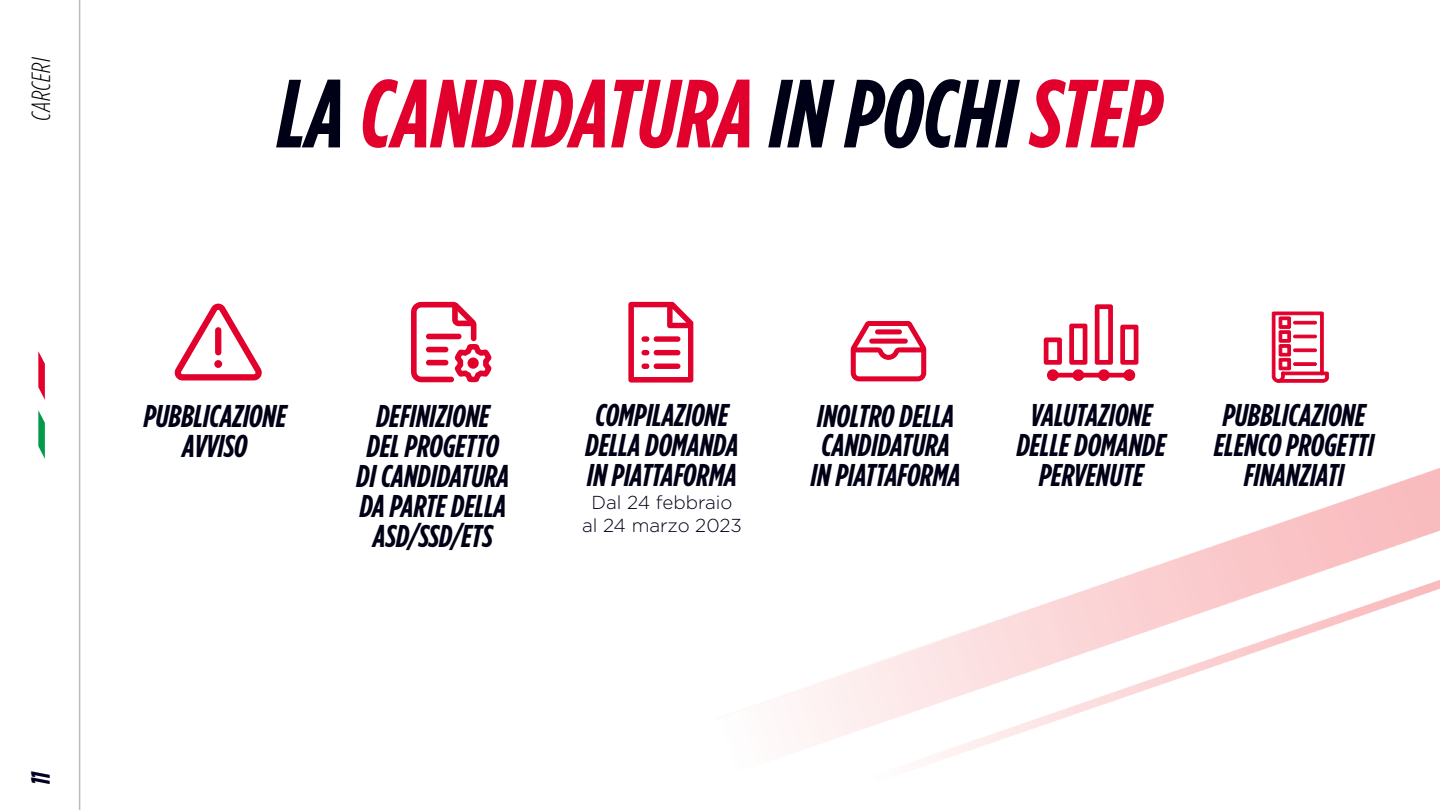
<style>
.page{position:relative;width:1440px;height:810px;background:#fff}
.page>*{position:absolute;margin:0;border:0;box-sizing:border-box;transform-origin:0 0}
.t1{font:italic 700 96.6px "Gotham Cond";color:#e1012c}
.t2{font:italic 700 31.5px/30px "Gotham Cond";color:#000016;text-align:center}
.t3{font:italic 300 26.25px "Gotham Cond";color:#000}
.t4{font:italic 700 26.25px "Gotham Cond";color:#00001f}
.t5{font:300 18.75px/22.5px "Gotham";color:#000016;text-align:center}
.s1{color:#000016}
</style>
<div class="page">
<img style="left:725px;top:468px;width:715px;height:293px">
<hr style="left:79px;top:0;width:1px;height:810px;background:#1d1d1b">
<svg style="left:38px;top:351px;width:7px;height:49px"></svg>
<svg style="left:38px;top:410px;width:7px;height:49px"></svg>
<svg style="left:174px;top:304px;width:88px;height:76px"></svg>
<div style="left:215px;top:327px;width:6px;height:28px;background:#e1012c;border-radius:3px"></div>
<div style="left:214px;top:360px;width:8px;height:8px;background:#e1012c;border-radius:50%"></div>
<svg style="left:411px;top:302px;width:81px;height:80px"></svg>
<svg style="left:628px;top:302px;width:65px;height:81px"></svg>
<div style="left:654px;top:336px;width:26px;height:6px;background:#e1012c;border-radius:3px"></div>
<div style="left:654px;top:350px;width:26px;height:5px;background:#e1012c;border-radius:3px"></div>
<div style="left:654px;top:364px;width:26px;height:5px;background:#e1012c;border-radius:3px"></div>
<div style="left:641px;top:336px;width:8px;height:6px;background:#e1012c;border-radius:3px"></div>
<div style="left:641px;top:350px;width:8px;height:5px;background:#e1012c;border-radius:3px"></div>
<div style="left:641px;top:364px;width:8px;height:5px;background:#e1012c;border-radius:3px"></div>
<svg style="left:851px;top:321px;width:75px;height:60px"></svg>
<svg style="left:1272px;top:311px;width:57px;height:72px"></svg>
<div style="left:1293px;top:362px;width:24px;height:4px;border:1px solid #e1012c"></div>
<svg style="left:1043px;top:304px;width:96px;height:77px"></svg>
<p class="t3" style="left:26px;top:121px;width:65px;rotate:-90deg">CARCERI</p>
<h1 class="t1" style="left:278px;top:57px;width:885px"><span class="s1">LA</span> CANDIDATURA <span class="s1">IN POCHI</span> STEP</h1>
<p class="t4" style="left:25px;top:785px;width:16px;rotate:-90deg">11</p>
<p class="t2" style="left:586px;top:400px;width:155px">COMPILAZIONE<br>DELLA DOMANDA<br>IN PIATTAFORMA</p>
<p class="t5" style="left:582px;top:491px;width:161px">Dal 24 febbraio al 24 marzo 2023</p>
<p class="t2" style="left:144px;top:400px;width:144px">PUBBLICAZIONE<br>AVVISO</p>
<p class="t2" style="left:357px;top:400px;width:154px">DEFINIZIONE<br>DEL PROGETTO<br>DI CANDIDATURA<br>DA PARTE DELLA<br>ASD/SSD/ETS</p>
<p class="t2" style="left:811px;top:400px;width:151px">INOLTRO DELLA<br>CANDIDATURA<br>IN PIATTAFORMA</p>
<p class="t2" style="left:1017px;top:400px;width:151px">VALUTAZIONE<br>DELLE DOMANDE<br>PERVENUTE</p>
<p class="t2" style="left:1214px;top:400px;width:161px">PUBBLICAZIONE<br>ELENCO PROGETTI<br>FINANZIATI</p>
</div>
